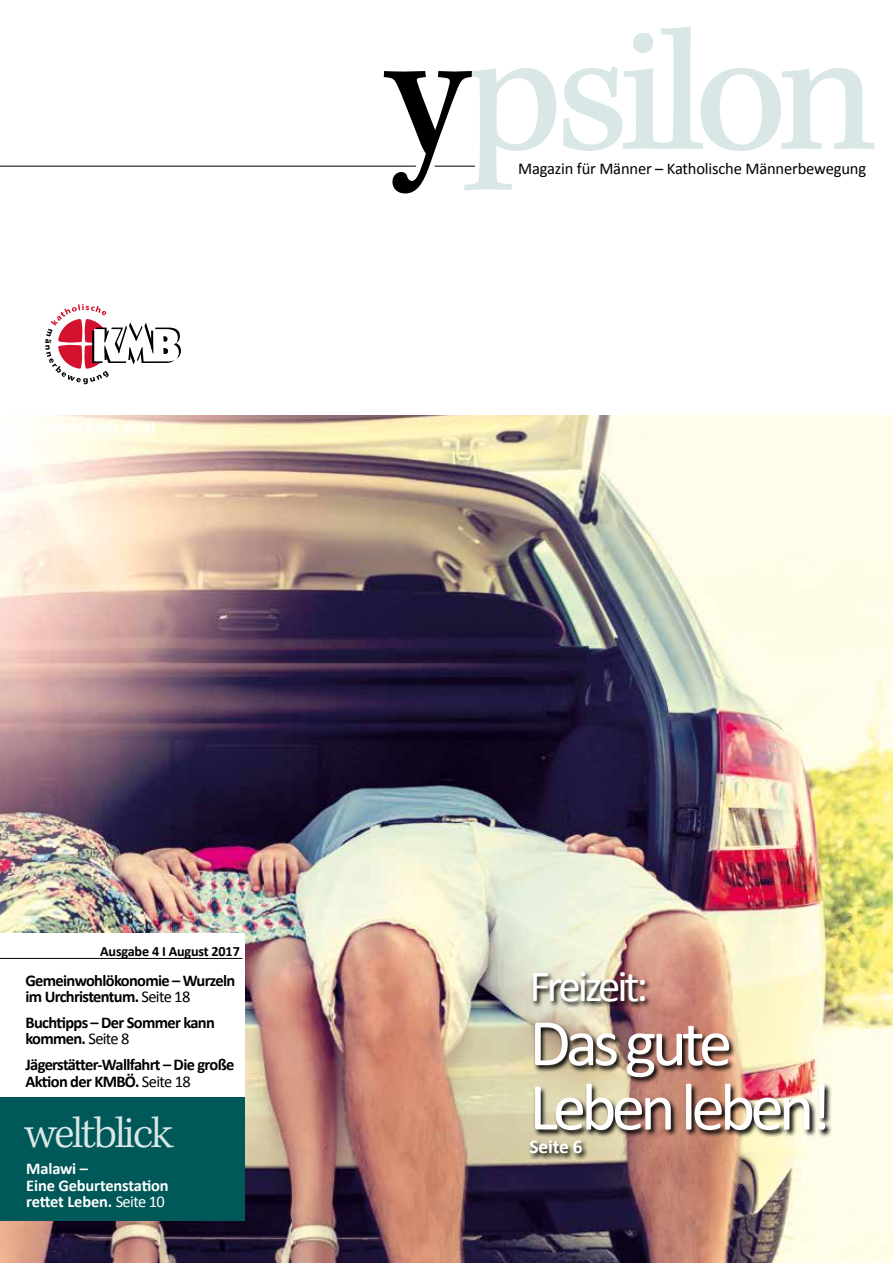
<style>
.page{position:relative;width:893px;height:1263px;background:#fff}
.page>*{position:absolute;margin:0;border:0;box-sizing:border-box;transform-origin:0 0}
.t1{font:67.2px/64.3px "Calibri";letter-spacing:-.075em;color:#fff}
.t2{font:45.6px "Kepler Std Light Capt";letter-spacing:-.06em;color:#dae7e7}
.t3{font:45px "Calibri";letter-spacing:-.075em;color:#fff}
.t4{font:700 19.5px "Calibri";letter-spacing:-.01em;color:#fff}
.t5{font:700 18px "Calibri";letter-spacing:-.01em;color:#fff}
.t6{font:700 16.5px/16.5px "Calibri";letter-spacing:-.04em;color:#000}
.t7{font:700 16.5px/16.5px "Calibri";letter-spacing:-.01em;color:#fff}
.t8{font:16.5px "Calibri";letter-spacing:-.01em;color:#000}
.t9{font:700 14.25px "Calibri";letter-spacing:-.015em;color:#000}
.s1{font-weight:400}
</style>
<div class="page">
<img style="left:0;top:415px;width:893px;height:848px">
<svg style="left:45px;top:304px;width:136px;height:80px"></svg>
<div style="left:0;top:933px;width:244px;height:277px;background:#fff"></div>
<div style="left:0;top:1097px;width:244px;height:123px;background:#005858"></div>
<hr style="left:0;top:958px;width:242px;height:1px;background:#000">
<hr style="left:0;top:166px;width:416px;height:1px;background:#000">
<svg style="left:472px;top:26px;width:403px;height:164px"></svg>
<svg style="left:384px;top:71px;width:88px;height:122px"></svg>
<hr style="left:435px;top:166px;width:40px;height:1px;background:#000">
<img style="left:528px;top:970px;width:304px;height:190px">
<p class="t5" style="left:43px;top:416px;width:116px">www.kmb.or.at</p>
<p class="t9" style="left:100px;top:942px;width:141px">Ausgabe 4 I August 2017</p>
<p class="t6" style="left:26px;top:972px;width:211px">Gemeinwohlökonomie – Wurzeln im Urchristentum. <span class="s1">Seite 18</span></p>
<p class="t6" style="left:26px;top:1014px;width:191px">Buchtipps – Der Sommer kann kommen. <span class="s1">Seite 8</span></p>
<p class="t6" style="left:25px;top:1057px;width:210px">Jägerstätter-Wallfahrt – Die große<br>Aktion der KMBÖ. <span class="s1">Seite 18</span></p>
<h2 class="t2" style="left:24px;top:1107px;width:150px">weltblick</h2>
<p class="t7" style="left:26px;top:1161px;width:144px">Malawi –<br>Eine Geburtenstation rettet Leben. <span class="s1">Seite 10</span></p>
<p class="t8" style="left:518px;top:158px;width:349px">Magazin für Männer – Katholische Männerbewegung</p>
<h3 class="t3" style="left:529px;top:957px;width:120px">Freizeit:</h3>
<h1 class="t1" style="left:529px;top:1011px;width:303px">Das gute<br>Leben leben!</h1>
<p class="t4" style="left:529px;top:1134px;width:55px">Seite 6</p>
</div>
